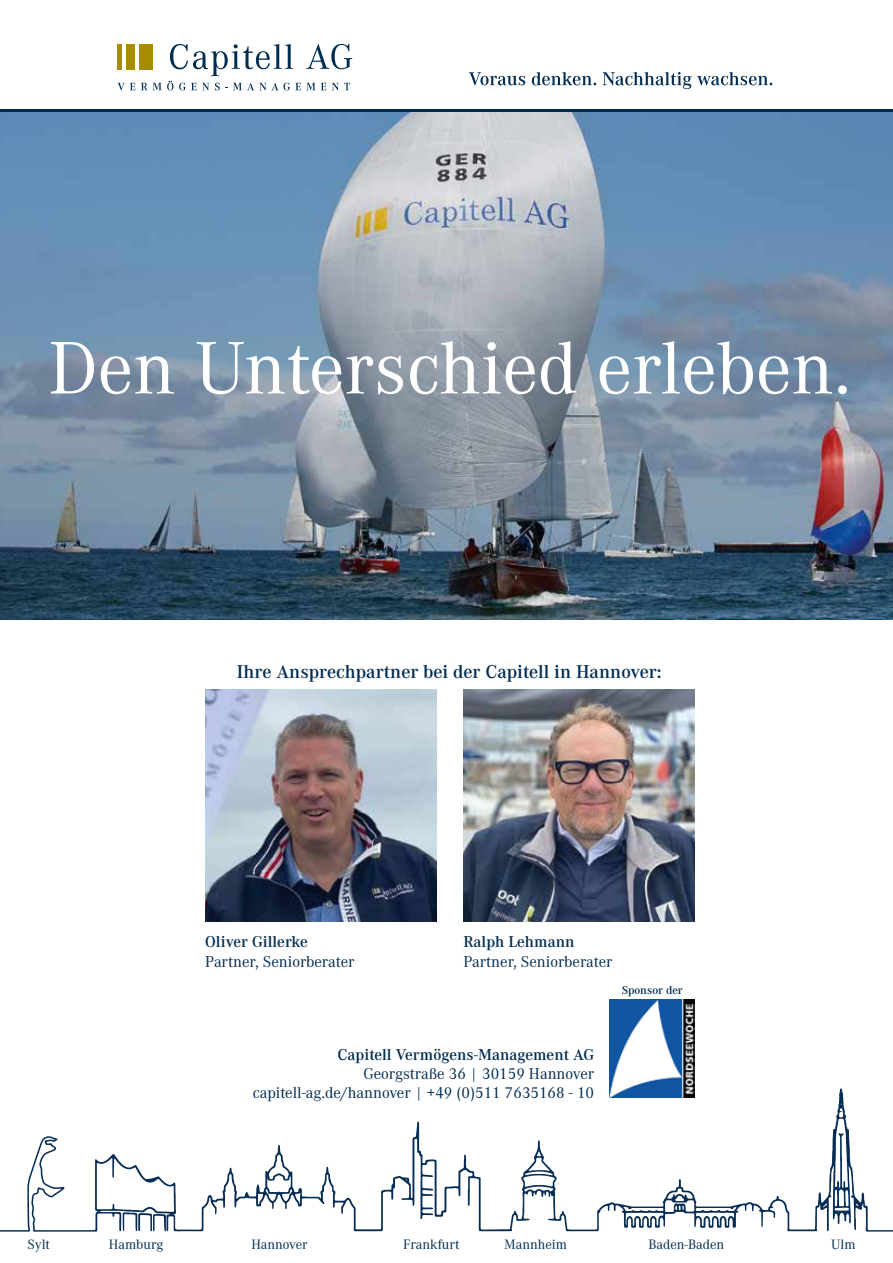
<style>
.page{position:relative;width:893px;height:1263px;background:#fff}
.page>*{position:absolute;margin:0;border:0;box-sizing:border-box;transform-origin:0 0}
.t1{font:77.1px "Corporate A";color:#fff}
.t2{font:600 19.35px "Corporate A";color:#002c51}
.t3{font:16.35px/18.8px "Corporate A";color:#002c51;text-align:right}
.t4{font:600 16.35px "Corporate A";color:#002c51}
.t5{font:14.1px "Corporate A";color:#002c51}
.t6{font:600 11.85px "Corporate A";color:#002c51}
</style>
<div class="page">
<hr style="left:892px;top:0;width:1px;height:619px;background:#006eb8">
<hr style="left:118px;top:44px;width:4px;height:25px;background:#a88c00">
<div style="left:126px;top:44px;width:8px;height:25px;background:#a88c00"></div>
<div style="left:139px;top:44px;width:14px;height:25px;background:#a88c00"></div>
<svg style="left:118px;top:83px;width:17px;height:7px"></svg>
<svg style="left:141px;top:83px;width:6px;height:7px"></svg>
<svg style="left:153px;top:44px;width:199px;height:46px"></svg>
<svg style="left:469px;top:72px;width:303px;height:17px"></svg>
<hr style="left:0;top:109px;width:893px;height:3px;background:#002c51">
<img style="left:0;top:112px;width:893px;height:507px">
<img style="left:205px;top:690px;width:232px;height:231px">
<img style="left:463px;top:690px;width:232px;height:231px">
<img style="left:610px;top:999px;width:85px;height:89px">
<svg style="left:0;top:1088px;width:893px;height:143px"></svg>
<svg style="left:123px;top:1212px;width:43px;height:19px"></svg>
<h1 class="t1" style="left:49px;top:316px;width:804px">Den Unterschied erleben.</h1>
<p class="t2" style="left:237px;top:658px;width:426px">Ihre Ansprechpartner bei der Capitell in Hannover:</p>
<p class="t4" style="left:205px;top:931px;width:104px">Oliver Gillerke</p>
<p class="t4" style="left:463px;top:931px;width:113px">Ralph Lehmann</p>
<p class="t3" style="left:205px;top:951px;width:151px">Partner, Seniorberater</p>
<p class="t3" style="left:463px;top:951px;width:151px">Partner, Seniorberater</p>
<p class="t6" style="left:622px;top:982px;width:63px">Sponsor der</p>
<p class="t4" style="left:337px;top:1044px;width:258px">Capitell Vermögens-Management AG</p>
<p class="t3" style="left:253px;top:1064px;width:343px">Georgstraße 36 | 30159 Hannover capitell-ag.de/hannover | +49 (0)511 7635168 - 10</p>
<p class="t5" style="left:28px;top:1235px;width:24px">Sylt</p>
<p class="t5" style="left:109px;top:1235px;width:56px">Hamburg</p>
<p class="t5" style="left:251px;top:1235px;width:58px">Hannover</p>
<p class="t5" style="left:403px;top:1235px;width:58px">Frankfurt</p>
<p class="t5" style="left:504px;top:1235px;width:64px">Mannheim</p>
<p class="t5" style="left:649px;top:1235px;width:77px">Baden-Baden</p>
<p class="t5" style="left:831px;top:1235px;width:26px">Ulm</p>
</div>
